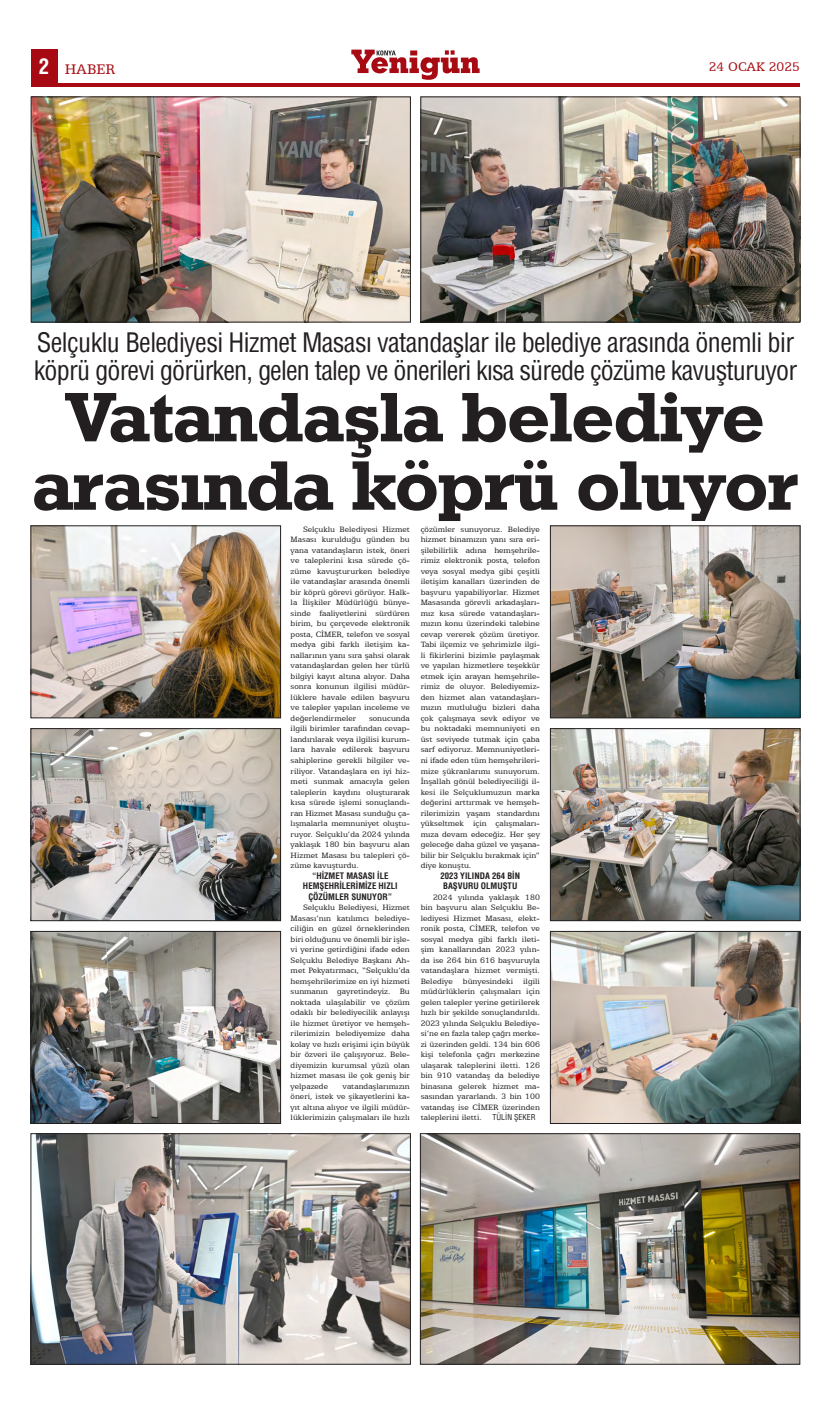
<style>
.page{position:relative;width:831px;height:1414px;background:#fff}
.page>*{position:absolute;margin:0;border:0;box-sizing:border-box;transform-origin:0 0}
.ana{font:69.65px "Geometric Slab 712 BT Bold A";letter-spacing:-.01em;color:#231f20;scale:1.09 1}
.üst_ana_baslık{font:condensed 26.16px/27.8px "Helvetica";letter-spacing:-.025em;color:#231f20}
.t1{font:700 condensed 21px "Helvetica";color:#fff}
.t2{font:15.75px "Egyptian 505 BT";color:#a70a12}
.t3{font:14px "Egyptian 505 BT";color:#a70a12}
.metin{font:8.75px/10.5px "Egyptian 505 BT";color:#231f20;text-align:justify}
.ara_bas{font:700 condensed 8.75px "Helvetica";color:#231f20}
.s1{font-family:"Helvetica";font-stretch:condensed;font-size:7.88px}
</style>
<div class="page">
<div style="left:31px;top:50px;width:26px;height:35px;background:#a70a12"></div>
<hr style="left:31px;top:83px;width:769px;height:4px;background:#a70a12">
<svg style="left:351px;top:50px;width:129px;height:30px"></svg>
<img style="left:33px;top:99px;width:375px;height:221px">
<div style="left:31px;top:97px;width:379px;height:225px;border:1px solid #231f20"></div>
<img style="left:423px;top:99px;width:375px;height:221px">
<div style="left:421px;top:97px;width:379px;height:225px;border:1px solid #231f20"></div>
<img style="left:552px;top:528px;width:246px;height:188px">
<div style="left:550px;top:526px;width:250px;height:192px;border:1px solid #231f20"></div>
<img style="left:33px;top:528px;width:246px;height:188px">
<div style="left:31px;top:526px;width:250px;height:192px;border:1px solid #231f20"></div>
<img style="left:552px;top:730px;width:246px;height:189px">
<div style="left:550px;top:728px;width:250px;height:193px;border:1px solid #231f20"></div>
<img style="left:33px;top:730px;width:246px;height:189px">
<div style="left:31px;top:728px;width:250px;height:193px;border:1px solid #231f20"></div>
<img style="left:552px;top:933px;width:246px;height:188px">
<div style="left:550px;top:931px;width:250px;height:192px;border:1px solid #231f20"></div>
<img style="left:33px;top:933px;width:246px;height:188px">
<div style="left:31px;top:931px;width:250px;height:192px;border:1px solid #231f20"></div>
<img style="left:33px;top:1135px;width:375px;height:227px">
<div style="left:31px;top:1133px;width:379px;height:231px;border:1px solid #231f20"></div>
<img style="left:422px;top:1135px;width:376px;height:227px">
<div style="left:420px;top:1133px;width:380px;height:231px;border:1px solid #231f20"></div>
<p class="t1" style="left:39px;top:53px;width:12px">2</p>
<p class="t2" style="left:65px;top:60px;width:52px">HABER</p>
<p class="t3" style="left:709px;top:59px;width:93px">24 OCAK 2025</p>
<p class="üst_ana_baslık" style="left:34px;top:328px;width:765px">Selçuklu Belediyesi Hizmet Masası vatandaşlar ile belediye arasında önemli bir köprü görevi görürken, gelen talep ve önerileri kısa sürede çözüme kavuşturuyor</p>
<p class="ana" style="left:66px;top:374px;width:642px">Vatandaşla belediye</p>
<p class="ana" style="left:32px;top:443px;width:705px">arasında köprü oluyor</p>
<p class="metin" style="left:291px;top:524px;width:121px;text-indent:12px">Selçuklu Belediyesi Hizmet Masası kurulduğu günden bu yana vatandaşların istek, öneri ve taleplerini kısa sürede çö&shy;züme kavuştururken belediye ile vatandaşlar arasında önemli bir köprü görevi görüyor. Halk&shy;la İlişkiler Müdürlüğü bünye&shy;sinde faaliyetlerini sürdüren birim, bu çerçevede elektronik posta, CİMER, telefon ve sosyal medya gibi farklı iletişim ka&shy;nallarının yanı sıra şahsi olarak vatandaşlardan gelen her türlü bilgiyi kayıt altına alıyor. Daha sonra konunun ilgilisi müdür&shy;lüklere havale edilen başvuru ve talepler yapılan inceleme ve değerlendirmeler</p>
<p class="metin" style="left:291px;top:713px;width:121px;text-indent:78px">sonucunda ilgili birimler tarafından cevap&shy;landırılarak veya ilgilisi kurum&shy;lara havale edilerek başvuru sahiplerine gerekli bilgiler ve&shy;riliyor. Vatandaşlara en iyi hiz&shy;meti sunmak amacıyla gelen taleplerin kaydını oluşturarak kısa sürede işlemi sonuçlandı&shy;ran Hizmet Masası sunduğu ça&shy;lışmalarla memnuniyet oluştu&shy;ruyor. Selçuklu’da 2024 yılında yaklaşık 180 bin başvuru alan Hizmet Masası bu talepleri çö&shy;züme kavuşturdu.</p>
<p class="ara_bas" style="left:312px;top:869px;width:78px">“HİZMET MASASI İLE</p>
<p class="ara_bas" style="left:303px;top:880px;width:96px">HEMŞEHRİLERİMİZE HIZLI</p>
<p class="ara_bas" style="left:308px;top:890px;width:85px">ÇÖZÜMLER SUNUYOR”</p>
<p class="metin" style="left:291px;top:902px;width:121px;text-indent:12px">Selçuklu Belediyesi, Hizmet Masası’nın katılımcı belediye&shy;ciliğin en güzel örneklerinden biri olduğunu ve önemli bir işle&shy;vi yerine getirdiğini ifade eden Selçuklu Belediye Başkanı Ah&shy;met Pekyatırmacı, “Selçuklu’da hemşehrilerimize en iyi hizmeti sunmanın gayretindeyiz. Bu noktada ulaşılabilir ve çözüm odaklı bir belediyecilik anlayışı ile hizmet üretiyor ve hemşeh&shy;rilerimizin belediyemize daha kolay ve hızlı erişimi için büyük bir özveri ile çalışıyoruz. Bele&shy;diyemizin kurumsal yüzü olan hizmet masası ile çok geniş bir yelpazede</p>
<p class="metin" style="left:291px;top:1080px;width:121px;text-indent:52px">vatandaşlarımızın öneri, istek ve şikayetlerini ka&shy;yıt altına alıyor ve ilgili müdür&shy;lüklerimizin çalışmaları ile hızlı</p>
<p class="metin" style="left:421px;top:524px;width:121px">çözümler sunuyoruz. Belediye hizmet binamızın yanı sıra eri&shy;şilebilirlik adına hemşehrile&shy;rimiz elektronik posta, telefon veya sosyal medya gibi çeşitli iletişim kanalları üzerinden de başvuru yapabiliyorlar. Hizmet Masasında görevli arkadaşları&shy;mız kısa sürede vatandaşları&shy;mızın konu üzerindeki talebine cevap vererek çözüm üretiyor.<br>Tabi ilçemiz ve şehrimizle ilgi&shy;li fikirlerini bizimle paylaşmak ve yapılan hizmetlere teşekkür etmek için arayan hemşehrile&shy;rimiz de oluyor. Belediyemiz&shy;den hizmet alan vatandaşları&shy;mızın mutluluğu bizleri daha çok çalışmaya sevk ediyor ve bu noktadaki memnuniyeti en üst seviyede tutmak için çaba sarf ediyoruz. Memnuniyetleri&shy;ni ifade eden tüm hemşehrileri&shy;mize şükranlarımı sunuyorum.<br>İnşallah gönül belediyeciliği il&shy;kesi ile Selçuklumuzun marka değerini arttırmak ve hemşeh&shy;rilerimizin yaşam standardını yükseltmek için çalışmaları&shy;mıza devam edeceğiz. Her şey geleceğe daha güzel ve yaşana&shy;bilir bir Selçuklu bırakmak için” diye konuştu.</p>
<p class="ara_bas" style="left:441px;top:869px;width:81px">2023 YILINDA 264 BİN</p>
<p class="ara_bas" style="left:443px;top:880px;width:76px">BAŞVURU OLMUŞTU</p>
<p class="metin" style="left:421px;top:891px;width:121px;text-indent:12px">2024 yılında yaklaşık 180 bin başvuru alan Selçuklu Be&shy;lediyesi Hizmet Masası, elekt&shy;ronik posta, CİMER, telefon ve sosyal medya gibi farklı ileti&shy;şim kanallarından 2023 yılın&shy;da ise 264 bin 616 başvuruyla vatandaşlara hizmet vermişti.<br>Belediye bünyesindeki ilgili müdürlüklerin çalışmaları için gelen talepler yerine getirilerek hızlı bir şekilde sonuçlandırıldı.<br>2023 yılında Selçuklu Belediye&shy;si’ne en fazla talep çağrı merke&shy;zi üzerinden geldi. 134 bin 606 kişi telefonla çağrı merkezine ulaşarak taleplerini iletti. 126 bin 910 vatandaş da belediye binasına gelerek hizmet ma&shy;sasından yararlandı. 3 bin 100 vatandaş ise CİMER üzerinden taleplerini iletti. ■ <span class="s1">TÜLİN ŞEKER</span></p>
</div>
